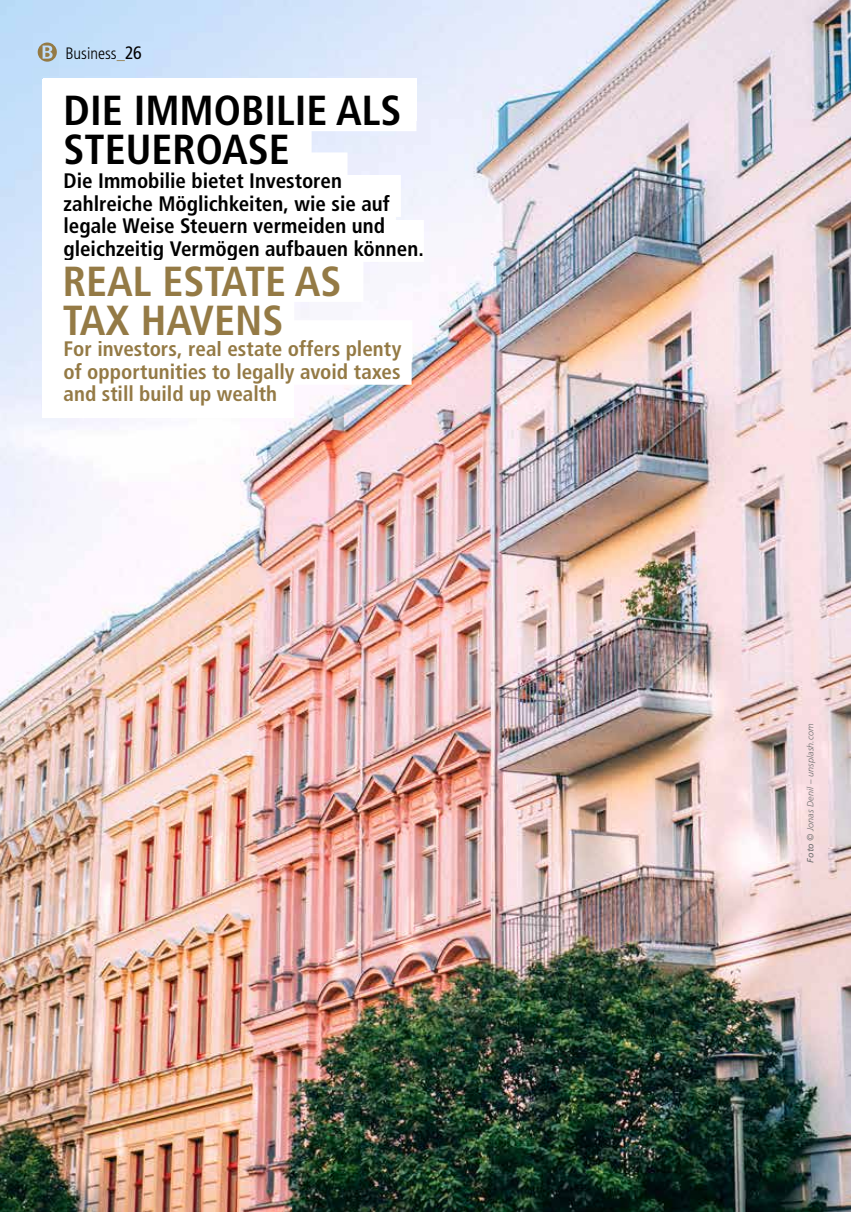
<style>
.page{position:relative;width:851px;height:1212px;background:#fff}
.page>*{position:absolute;margin:0;border:0;box-sizing:border-box;transform-origin:0 0}
.t1{font:700 condensed 42px/39px "Frutiger LT Pro";color:#000}
.t2{font:700 condensed 42px/39px "Frutiger LT Pro";color:#947a45}
.t3{font:700 condensed 21px/22.5px "Frutiger LT Pro";color:#000}
.t4{font:700 condensed 21px/22.5px "Frutiger LT Pro";color:#947a45;text-align:justify}
.t5{font:300 condensed 16.5px "Frutiger LT Pro";color:#000}
.t6{font:italic 300 9px "Frutiger LT Pro";letter-spacing:.015em;color:#706f6f}
.s1{font-weight:700;color:#947a45}
.s2{font-weight:400;font-size:18px}
.s3{font-weight:400}
</style>
<div class="page">
<img style="left:850px;top:580px;width:1px;height:632px">
<img style="left:0;top:0;width:850px;height:1212px">
<div style="left:43px;top:79px;width:198px;height:339px;background:#fff"></div>
<div style="left:43px;top:382px;width:251px;height:36px;background:#fff"></div>
<div style="left:43px;top:79px;width:373px;height:42px;background:#fff"></div>
<div style="left:63px;top:152px;width:284px;height:42px;background:#fff"></div>
<div style="left:63px;top:175px;width:338px;height:42px;background:#fff"></div>
<div style="left:63px;top:197px;width:333px;height:42px;background:#fff"></div>
<div style="left:63px;top:220px;width:361px;height:42px;background:#fff"></div>
<div style="left:64px;top:89px;width:352px;height:42px;background:#fff"></div>
<div style="left:64px;top:128px;width:247px;height:42px;background:#fff"></div>
<div style="left:63px;top:320px;width:349px;height:42px;background:#fff"></div>
<div style="left:63px;top:343px;width:348px;height:42px;background:#fff"></div>
<div style="left:63px;top:260px;width:300px;height:42px;background:#fff"></div>
<div style="left:63px;top:299px;width:231px;height:42px;background:#fff"></div>
<svg style="left:38px;top:43px;width:19px;height:19px"></svg>
<p class="t5" style="left:65px;top:43px;width:78px">Business<span class="s1">_</span><span class="s2">26</span></p>
<h1 class="t1" style="left:64px;top:91px;width:339px">DIE IMMOBILIE ALS<br>STEUEROASE</h1>
<p class="t3" style="left:63px;top:170px;width:362px">Die Immobilie bietet Investoren zahlreiche Möglichkeiten, wie sie auf legale Weise Steuern vermeiden und gleichzeitig Vermögen aufbauen können.</p>
<h1 class="t2" style="left:63px;top:262px;width:280px">REAL ESTATE AS<br>TAX HAVENS</h1>
<p class="t4" style="left:63px;top:338px;width:339px">For investors, real estate offers plenty of opportunities to legally avoid taxes and still build up wealth</p>
<p class="t6" style="left:805px;top:863px;width:141px;rotate:-90deg"><span class="s3">Foto</span> © Jonas Denil – unsplash.com</p>
</div>
